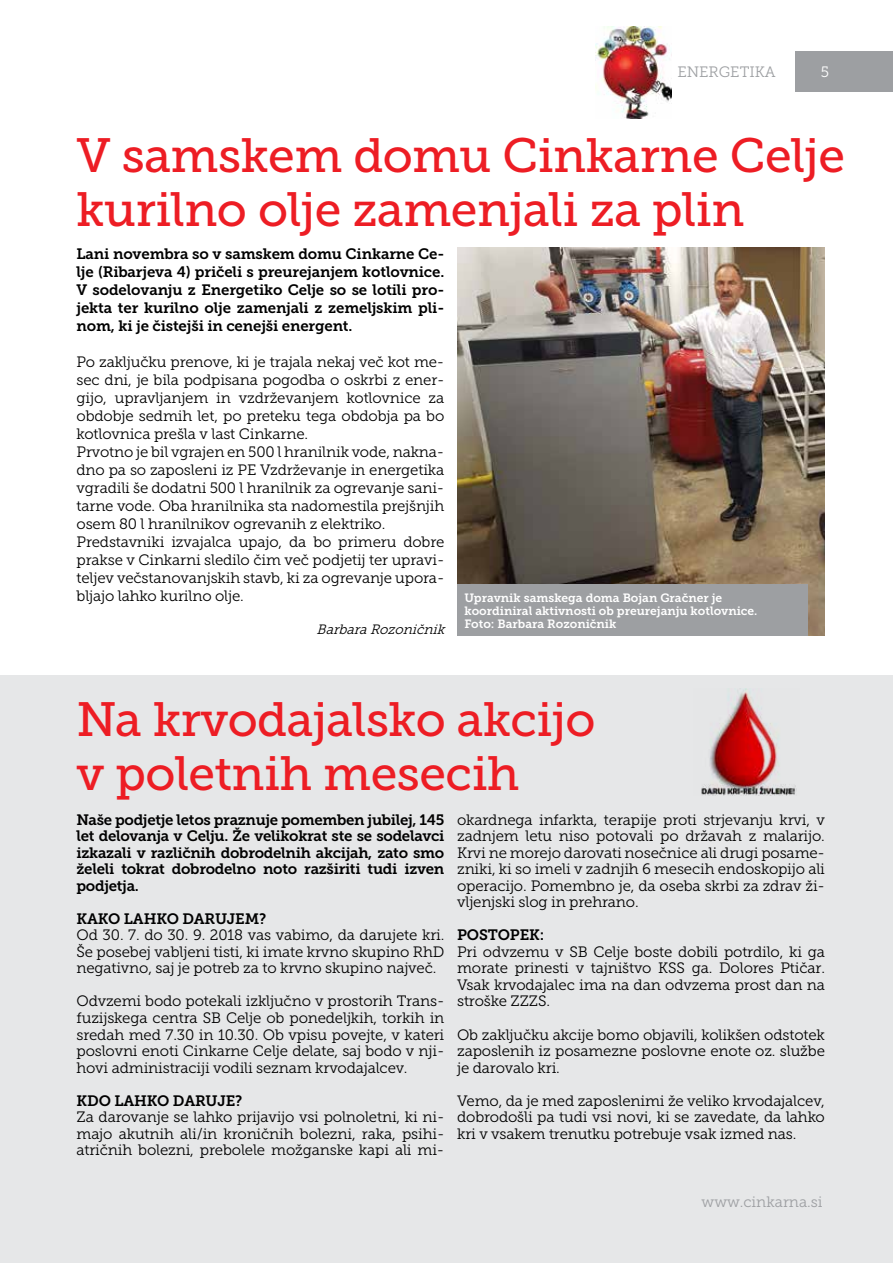
<style>
.page{position:relative;width:893px;height:1263px;background:#fff}
.page>*{position:absolute;margin:0;border:0;box-sizing:border-box;transform-origin:0 0}
.t1{font:48px/54px "Museo Slab 500";letter-spacing:-.01em;color:#ed1d24}
.t2{font:15px/16.5px "Museo Slab 300";letter-spacing:-.01em;color:#000;text-align:justify}
.t3{font:15px/18px "Museo Slab 700";letter-spacing:-.01em;color:#000;text-align:justify}
.t4{font:15px "Museo Slab 300";color:#9d9fa2}
.t5{font:15px "Museo Slab 300";color:#fff}
.t6{font:italic 13.5px "Museo Slab 300";color:#000}
.t7{font:12px/13.2px "Museo Slab 700";color:#fff}
</style>
<div class="page">
<div style="left:795px;top:51px;width:98px;height:41px;background:#9d9fa2"></div>
<div style="left:0;top:675px;width:893px;height:588px;background:#e6e7e8"></div>
<img style="left:595px;top:27px;width:76px;height:92px">
<img style="left:457px;top:248px;width:368px;height:388px">
<div style="left:457px;top:585px;width:351px;height:51px;background:#9d9fa2"></div>
<img style="left:701px;top:689px;width:96px;height:106px">
<p class="t4" style="left:677px;top:64px;width:100px">ENERGETIKA</p>
<p class="t5" style="left:821px;top:64px;width:10px">5</p>
<h1 class="t1" style="left:77px;top:129px;width:770px">V samskem domu Cinkarne Celje kurilno olje zamenjali za plin</h1>
<p class="t3" style="left:77px;top:245px;width:369px">Lani novembra so v samskem domu Cinkarne Ce&shy;lje (Ribarjeva 4) pričeli s preurejanjem kotlovnice.<br>V sodelovanju z Energetiko Celje so se lotili pro&shy;jekta ter kurilno olje zamenjali z zemeljskim pli&shy;nom, ki je čistejši in cenejši energent.</p>
<p class="t2" style="left:77px;top:353px;width:369px;line-height:18px;text-align:left">Po zaključku prenove, ki je trajala nekaj več kot me&shy;sec dni, je bila podpisana pogodba o oskrbi z ener&shy;gijo, upravljanjem in vzdrževanjem kotlovnice za obdobje sedmih let, po preteku tega obdobja pa bo kotlovnica prešla v last Cinkarne.<br>Prvotno je bil vgrajen en 500 l hranilnik vode, nakna&shy;dno pa so zaposleni iz PE Vzdrževanje in energetika vgradili še dodatni 500 l hranilnik za ogrevanje sani&shy;tarne vode. Oba hranilnika sta nadomestila prejšnjih osem 80 l hranilnikov ogrevanih z elektriko.<br>Predstavniki izvajalca upajo, da bo primeru dobre prakse v Cinkarni sledilo čim več podjetij ter upravi&shy;teljev večstanovanjskih stavb, ki za ogrevanje upora&shy;bljajo lahko kurilno olje.</p>
<p class="t6" style="left:317px;top:622px;width:133px">BarbaraRozoničnik</p>
<p class="t7" style="left:464px;top:591px;width:295px">Upravnik samskega doma Bojan Gračner je koordiniral aktivnosti ob preurejanju kotlovnice.<br>Foto: Barbara Rozoničnik</p>
<h1 class="t1" style="left:77px;top:693px;width:521px">Na krvodajalsko akcijo v poletnih mesecih</h1>
<p class="t3" style="left:77px;top:812px;width:369px;line-height:16.5px">Naše podjetje letos praznuje pomemben jubilej, 145 let delovanja v Celju. Že velikokrat ste se sodelavci izkazali v različnih dobrodelnih akcijah, zato smo želeli tokrat dobrodelno noto razširiti tudi izven podjetja.</p>
<p class="t3" style="left:77px;top:910px;width:191px">KAKO LAHKO DARUJEM?</p>
<p class="t2" style="left:77px;top:927px;width:369px">Od 30. 7. do 30. 9. 2018 vas vabimo, da darujete kri.<br>Še posebej vabljeni tisti, ki imate krvno skupino RhD negativno, saj je potreb za to krvno skupino največ.</p>
<p class="t2" style="left:77px;top:993px;width:369px">Odvzemi bodo potekali izključno v prostorih Trans&shy;fuzijskega centra SB Celje ob ponedeljkih, torkih in sredah med 7.30 in 10.30. Ob vpisu povejte, v kateri poslovni enoti Cinkarne Celje delate, saj bodo v nji&shy;hovi administraciji vodili seznam krvodajalcev.</p>
<p class="t3" style="left:77px;top:1091px;width:167px">KDO LAHKO DARUJE?</p>
<p class="t2" style="left:77px;top:1109px;width:369px">Za darovanje se lahko prijavijo vsi polnoletni, ki ni&shy;majo akutnih ali/in kroničnih bolezni, raka, psihi&shy;atričnih bolezni, prebolele možganske kapi ali mi-</p>
<p class="t2" style="left:457px;top:812px;width:369px">okardnega infarkta, terapije proti strjevanju krvi, v zadnjem letu niso potovali po državah z malarijo.<br>Krvi ne morejo darovati nosečnice ali drugi posame&shy;zniki, ki so imeli v zadnjih 6 mesecih endoskopijo ali operacijo. Pomembno je, da oseba skrbi za zdrav ži&shy;vljenjski slog in prehrano.</p>
<p class="t3" style="left:457px;top:926px;width:89px">POSTOPEK:</p>
<p class="t2" style="left:457px;top:944px;width:369px">Pri odvzemu v SB Celje boste dobili potrdilo, ki ga morate prinesti v tajništvo KSS ga. Dolores Ptičar.<br>Vsak krvodajalec ima na dan odvzema prost dan na stroške ZZZS.</p>
<p class="t2" style="left:457px;top:1026px;width:369px">Ob zaključku akcije bomo objavili, kolikšen odstotek zaposlenih iz posamezne poslovne enote oz. službe je darovalo kri.</p>
<p class="t2" style="left:457px;top:1092px;width:369px">Vemo, da je med zaposlenimi že veliko krvodajalcev, dobrodošli pa tudi vsi novi, ki se zavedate, da lahko kri v vsakem trenutku potrebuje vsak izmed nas.</p>
<p class="t4" style="left:702px;top:1194px;width:123px">www.cinkarna.si</p>
</div>
